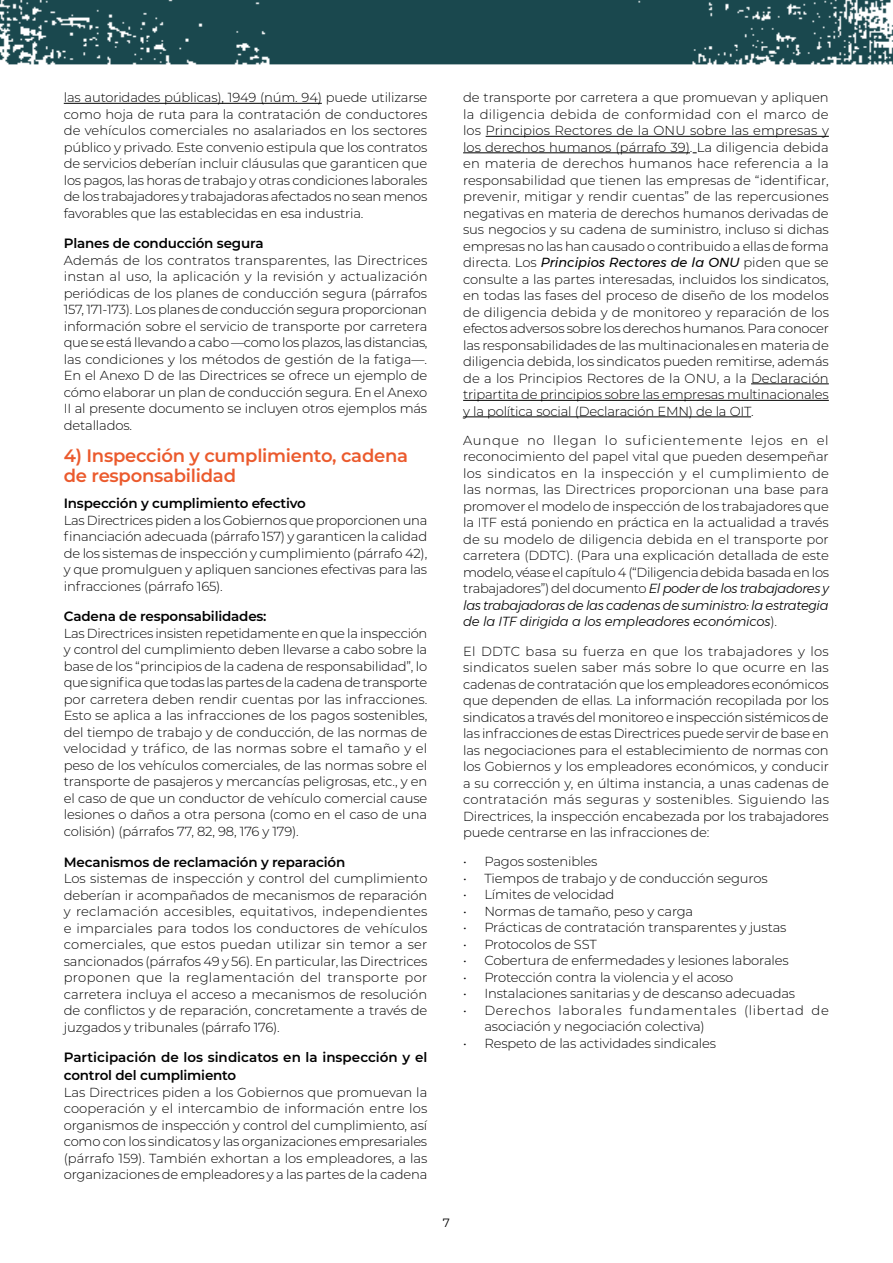
<style>
.page{position:relative;width:893px;height:1263px;background:#fff}
.page>*{position:absolute;margin:0;border:0;box-sizing:border-box;transform-origin:0 0}
.t1{font:600 18px/19.5px "Montserrat";letter-spacing:-.015em;color:#eb5a2d}
.t2{font:600 13.5px/18px "Montserrat";letter-spacing:-.015em;color:#000}
.t3{font:300 13.2px/16.5px "Montserrat";letter-spacing:-.015em;color:#000;text-align:justify}
.t4{font:300 13.2px/16.5px "Montserrat";letter-spacing:.045em;color:#000}
.t5{font:12px "Montserrat";color:#000}
.s1{font-weight:400;font-style:italic}
.s2{font-style:italic}
</style>
<div class="page">
<hr style="left:64px;top:103px;width:258px;height:1px;background:#000">
<hr style="left:486px;top:136px;width:343px;height:1px;background:#000">
<hr style="left:463px;top:153px;width:227px;height:1px;background:#000">
<hr style="left:751px;top:384px;width:78px;height:1px;background:#000">
<hr style="left:463px;top:400px;width:366px;height:1px;background:#000">
<hr style="left:463px;top:417px;width:288px;height:1px;background:#000">
<img style="left:0;top:0;width:893px;height:65px">
<p class="t3" style="left:64px;top:89px;width:365px">las autoridades públicas), 1949 (núm. 94) puede utilizarse como hoja de ruta para la contratación de conductores de vehículos comerciales no asalariados en los sectores público y privado. Este convenio estipula que los contratos de servicios deberían incluir cláusulas que garanticen que los pagos, las horas de trabajo y otras condiciones laborales de los trabajadores y trabajadoras afectados no sean menos favorables que las establecidas en esa industria.</p>
<p class="t2" style="left:64px;top:234px;width:201px">Planes de conducción segura</p>
<p class="t3" style="left:64px;top:251px;width:365px">Además de los contratos transparentes, las Directrices instan al uso, la aplicación y la revisión y actualización periódicas de los planes de conducción segura (párrafos 157, 171-173). Los planes de conducción segura proporcionan información sobre el servicio de transporte por carretera que se está llevando a cabo —como los plazos, las distancias, las condiciones y los métodos de gestión de la fatiga—.<br>En el Anexo D de las Directrices se ofrece un ejemplo de cómo elaborar un plan de conducción segura. En el Anexo II al presente documento se incluyen otros ejemplos más detallados.</p>
<h1 class="t1" style="left:64px;top:445px;width:346px">4) Inspección y cumplimiento, cadena de responsabilidad</h1>
<p class="t2" style="left:64px;top:494px;width:244px">Inspección y cumplimiento efectivo</p>
<p class="t3" style="left:64px;top:511px;width:365px">Las Directrices piden a los Gobiernos que proporcionen una financiación adecuada (párrafo 157) y garanticen la calidad de los sistemas de inspección y cumplimiento (párrafo 42), y que promulguen y apliquen sanciones efectivas para las infracciones (párrafo 165).</p>
<p class="t2" style="left:64px;top:607px;width:204px">Cadena de responsabilidades:</p>
<p class="t3" style="left:64px;top:624px;width:365px">Las Directrices insisten repetidamente en que la inspección y control del cumplimiento deben llevarse a cabo sobre la base de los “principios de la cadena de responsabilidad”, lo que significa que todas las partes de la cadena de transporte por carretera deben rendir cuentas por las infracciones.<br>Esto se aplica a las infracciones de los pagos sostenibles, del tiempo de trabajo y de conducción, de las normas de velocidad y tráfico, de las normas sobre el tamaño y el peso de los vehículos comerciales, de las normas sobre el transporte de pasajeros y mercancías peligrosas, etc., y en el caso de que un conductor de vehículo comercial cause lesiones o daños a otra persona (como en el caso de una colisión) (párrafos 77, 82, 98, 176 y 179).</p>
<p class="t2" style="left:64px;top:852px;width:283px">Mecanismos de reclamación y reparación</p>
<p class="t3" style="left:64px;top:870px;width:365px">Los sistemas de inspección y control del cumplimiento deberían ir acompañados de mecanismos de reparación y reclamación accesibles, equitativos, independientes e imparciales para todos los conductores de vehículos comerciales, que estos puedan utilizar sin temor a ser sancionados (párrafos 49 y 56). En particular, las Directrices proponen que la reglamentación del transporte por carretera incluya el acceso a mecanismos de resolución de conflictos y de reparación, concretamente a través de juzgados y tribunales (párrafo 176).</p>
<p class="t2" style="left:64px;top:1048px;width:365px">Participación de los sindicatos en la inspección y el control del cumplimiento</p>
<p class="t3" style="left:64px;top:1083px;width:365px">Las Directrices piden a los Gobiernos que promuevan la cooperación y el intercambio de información entre los organismos de inspección y control del cumplimiento, así como con los sindicatos y las organizaciones empresariales (párrafo 159). También exhortan a los empleadores, a las organizaciones de empleadores y a las partes de la cadena</p>
<p class="t3" style="left:463px;top:89px;width:367px">de transporte por carretera a que promuevan y apliquen la diligencia debida de conformidad con el marco de los Principios Rectores de la ONU sobre las empresas y los derechos humanos (párrafo 39). La diligencia debida en materia de derechos humanos hace referencia a la responsabilidad que tienen las empresas de “identificar, prevenir, mitigar y rendir cuentas” de las repercusiones negativas en materia de derechos humanos derivadas de sus negocios y su cadena de suministro, incluso si dichas empresas no las han causado o contribuido a ellas de forma directa. Los <span class="s1">Principios Rectores de la ONU</span> piden que se consulte a las partes interesadas, incluidos los sindicatos, en todas las fases del proceso de diseño de los modelos de diligencia debida y de monitoreo y reparación de los efectos adversos sobre los derechos humanos. Para conocer las responsabilidades de las multinacionales en materia de diligencia debida, los sindicatos pueden remitirse, además de a los Principios Rectores de la ONU, a la Declaración tripartita de principios sobre las empresas multinacionales y la política social (Declaración EMN) de la OIT.</p>
<p class="t3" style="left:463px;top:431px;width:367px">Aunque no llegan lo suficientemente lejos en el reconocimiento del papel vital que pueden desempeñar los sindicatos en la inspección y el cumplimiento de las normas, las Directrices proporcionan una base para promover el modelo de inspección de los trabajadores que la ITF está poniendo en práctica en la actualidad a través de su modelo de diligencia debida en el transporte por carretera (DDTC). (Para una explicación detallada de este modelo, véase el capítulo 4 (“Diligencia debida basada en los trabajadores”) del documento <span class="s2">El poder de los trabajadores y las trabajadoras de las cadenas de suministro: la estrategia de la ITF dirigida a los empleadores económicos</span>).</p>
<p class="t3" style="left:463px;top:642px;width:367px">El DDTC basa su fuerza en que los trabajadores y los sindicatos suelen saber más sobre lo que ocurre en las cadenas de contratación que los empleadores económicos que dependen de ellas. La información recopilada por los sindicatos a través del monitoreo e inspección sistémicos de las infracciones de estas Directrices puede servir de base en las negociaciones para el establecimiento de normas con los Gobiernos y los empleadores económicos, y conducir a su corrección y, en última instancia, a unas cadenas de contratación más seguras y sostenibles. Siguiendo las Directrices, la inspección encabezada por los trabajadores puede centrarse en las infracciones de:</p>
<p class="t3" style="left:463px;top:853px;width:136px">• Pagos sostenibles</p>
<p class="t3" style="left:463px;top:869px;width:306px">• Tiempos de trabajo y de conducción seguros</p>
<p class="t3" style="left:463px;top:886px;width:153px">• Límites de velocidad</p>
<p class="t3" style="left:463px;top:902px;width:232px">• Normas de tamaño, peso y carga</p>
<p class="t3" style="left:463px;top:919px;width:325px">• Prácticas de contratación transparentes y justas</p>
<p class="t3" style="left:463px;top:935px;width:135px">• Protocolos de SST</p>
<p class="t3" style="left:463px;top:952px;width:327px">• Cobertura de enfermedades y lesiones laborales</p>
<p class="t3" style="left:463px;top:968px;width:272px">• Protección contra la violencia y el acoso</p>
<p class="t3" style="left:463px;top:985px;width:333px">• Instalaciones sanitarias y de descanso adecuadas</p>
<p class="t4" style="left:484px;top:1001px;width:346px;text-indent:-21px">• Derechos laborales fundamentales (libertad de asociación y negociación colectiva)</p>
<p class="t3" style="left:463px;top:1034px;width:254px">• Respeto de las actividades sindicales</p>
<p class="t5" style="left:443px;top:1214px;width:9px">7</p>
</div>
